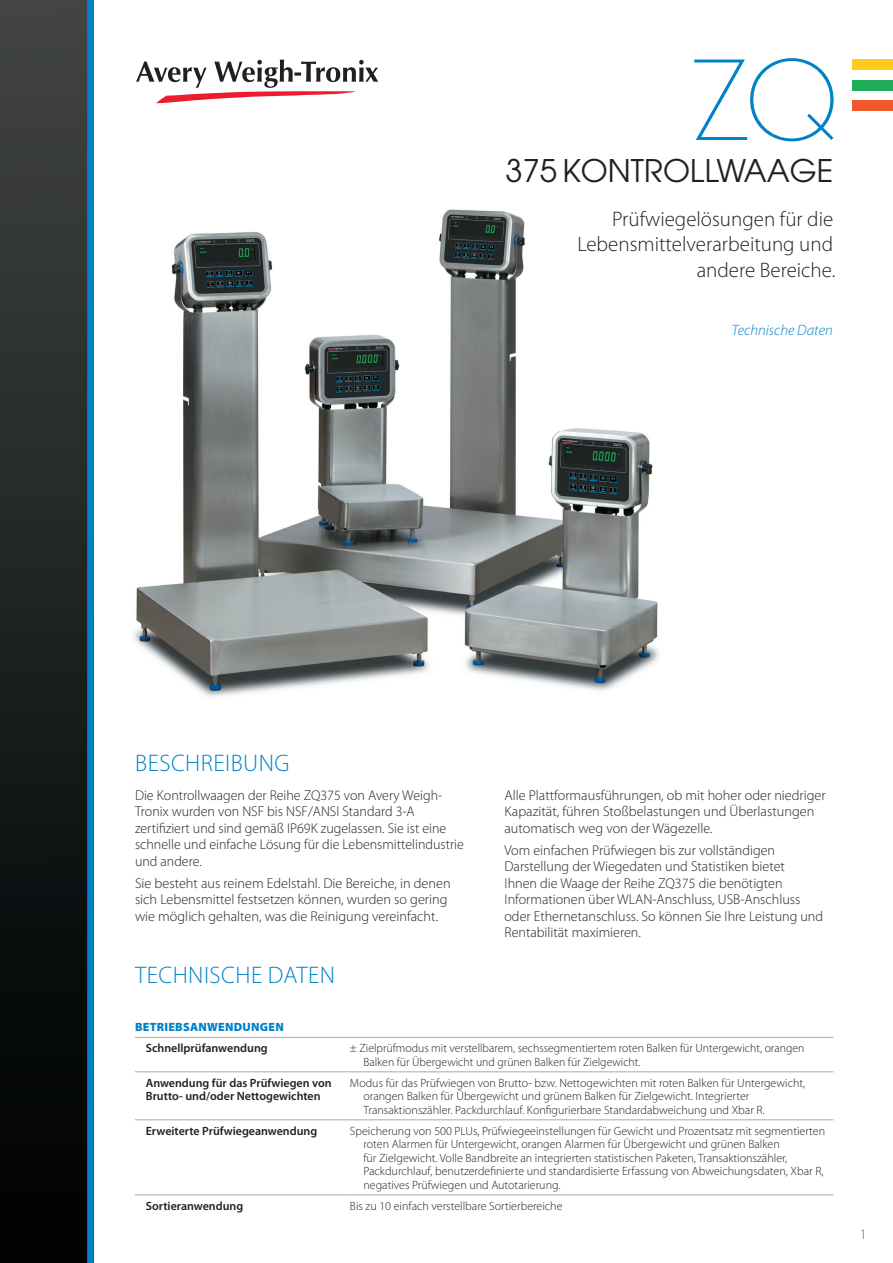
<style>
.page{position:relative;width:893px;height:1263px;background:#fff}
.page>*{position:absolute;margin:0;border:0;box-sizing:border-box;transform-origin:0 0}
.t1{font:200 108.75px "ITC Avant Garde Std";color:#0082c8}
.t2{font:31.05px "ITC Avant Garde Std";color:#231f20}
.t3{font:300 24px "Myriad Pro";letter-spacing:.02em;color:#0082c8}
.t4{font:300 21px/25.2px "Myriad Pro";color:#231f20;text-align:right}
.t5{font:italic 300 15px "Myriad Pro";color:#0082c8}
.t6{font:300 14.25px/16.5px "Myriad Pro";color:#231f20}
.t7{font:300 14.25px "Myriad Pro";color:#0082c8}
.t8{font:300 12px/13.5px "Myriad Pro";color:#231f20}
.t9{font:600 12px/13.5px "Myriad Pro";color:#231f20}
.t10{font:900 12px "Myriad Pro";letter-spacing:.02em;color:#0082c8}
</style>
<div class="page">
<div style="left:0;top:0;width:94px;height:1263px;background:linear-gradient(to bottom,#424545,#000)"></div>
<svg style="left:136px;top:60px;width:242px;height:43px"></svg>
<div style="left:87px;top:0;width:7px;height:1263px;background:#0082c8"></div>
<div style="left:852px;top:60px;width:41px;height:10px;background:#fecb1b"></div>
<div style="left:852px;top:80px;width:41px;height:10px;background:#21ad57"></div>
<div style="left:852px;top:100px;width:41px;height:11px;background:#f1592c"></div>
<hr style="left:135px;top:1037px;width:215px;height:1px;background:#a8a9ad">
<hr style="left:350px;top:1037px;width:483px;height:1px;background:#a8a9ad">
<hr style="left:135px;top:1071px;width:215px;height:1px;background:#a8a9ad">
<hr style="left:350px;top:1071px;width:483px;height:1px;background:#a8a9ad">
<hr style="left:135px;top:1119px;width:215px;height:1px;background:#a8a9ad">
<hr style="left:350px;top:1119px;width:483px;height:1px;background:#a8a9ad">
<hr style="left:135px;top:1194px;width:215px;height:1px;background:#a8a9ad">
<hr style="left:350px;top:1194px;width:483px;height:1px;background:#a8a9ad">
<img style="left:133px;top:209px;width:527px;height:488px">
<svg style="left:807px;top:113px;width:27px;height:27px"></svg>
<h1 class="t1" style="left:694px;top:34px;width:146px">ZO</h1>
<h2 class="t2" style="left:505px;top:151px;width:329px">375 KONTROLLWAAGE</h2>
<h3 class="t4" style="left:577px;top:206px;width:260px">Prüfwiegelösungen für die<br>Lebensmittelverarbeitung und andere Bereiche.</h3>
<p class="t5" style="left:732px;top:322px;width:102px">Technische Daten</p>
<h3 class="t3" style="left:135px;top:748px;width:156px">BESCHREIBUNG</h3>
<p class="t6" style="left:135px;top:786px;width:330px">Die Kontrollwaagen der Reihe ZQ375 von Avery Weigh-Tronix wurden von NSF bis NSF/ANSI Standard 3-A zertifiziert und sind gemäß IP69K zugelassen. Sie ist eine schnelle und einfache Lösung für die Lebensmittelindustrie und andere.</p>
<p class="t6" style="left:135px;top:874px;width:317px">Sie besteht aus reinem Edelstahl. Die Bereiche, in denen sich Lebensmittel festsetzen können, wurden so gering wie möglich gehalten, was die Reinigung vereinfacht.</p>
<p class="t6" style="left:504px;top:786px;width:323px">Alle Plattformausführungen, ob mit hoher oder niedriger<br>Kapazität, führen Stoßbelastungen und Überlastungen automatisch weg von der Wägezelle.</p>
<p class="t6" style="left:504px;top:841px;width:320px">Vom einfachen Prüfwiegen bis zur vollständigen Darstellung der Wiegedaten und Statistiken bietet<br>Ihnen die Waage der Reihe ZQ375 die benötigten Informationen über WLAN-Anschluss, USB-Anschluss oder Ethernetanschluss. So können Sie Ihre Leistung und Rentabilität maximieren.</p>
<h3 class="t3" style="left:135px;top:961px;width:201px">TECHNISCHE DATEN</h3>
<p class="t10" style="left:135px;top:1019px;width:150px">BETRIEBSANWENDUNGEN</p>
<p class="t9" style="left:146px;top:1041px;width:123px">Schnellprüfanwendung</p>
<p class="t8" style="left:363px;top:1041px;width:442px;text-indent:-14px">± Zielprüfmodus mit verstellbarem, sechssegmentiertem roten Balken für Untergewicht, orangen<br>Balken für Übergewicht und grünen Balken für Zielgewicht.</p>
<p class="t9" style="left:146px;top:1076px;width:187px">Anwendung für das Prüfwiegen von<br>Brutto- und/oder Nettogewichten</p>
<p class="t8" style="left:363px;top:1076px;width:443px;text-indent:-14px">Modus für das Prüfwiegen von Brutto- bzw. Nettogewichten mit roten Balken für Untergewicht, orangen Balken für Übergewicht und grünem Balken für Zielgewicht. Integrierter<br>Transaktionszähler. Packdurchlauf. Konfigurierbare Standardabweichung und Xbar R.</p>
<p class="t9" style="left:146px;top:1124px;width:173px">Erweiterte Prüfwiegeanwendung</p>
<p class="t8" style="left:363px;top:1124px;width:463px;text-indent:-14px">Speicherung von 500 PLUs, Prüfwiegeeinstellungen für Gewicht und Prozentsatz mit segmentierten roten Alarmen für Untergewicht, orangen Alarmen für Übergewicht und grünen Balken<br>für Zielgewicht. Volle Bandbreite an integrierten statistischen Paketen, Transaktionszähler, Packdurchlauf, benutzerdefinierte und standardisierte Erfassung von Abweichungsdaten, Xbar R, negatives Prüfwiegen und Autotarierung.</p>
<p class="t9" style="left:146px;top:1199px;width:99px">Sortieranwendung</p>
<p class="t8" style="left:350px;top:1199px;width:214px">Bis zu 10 einfach verstellbare Sortierbereiche</p>
<p class="t7" style="left:860px;top:1225px;width:8px">1</p>
</div>
